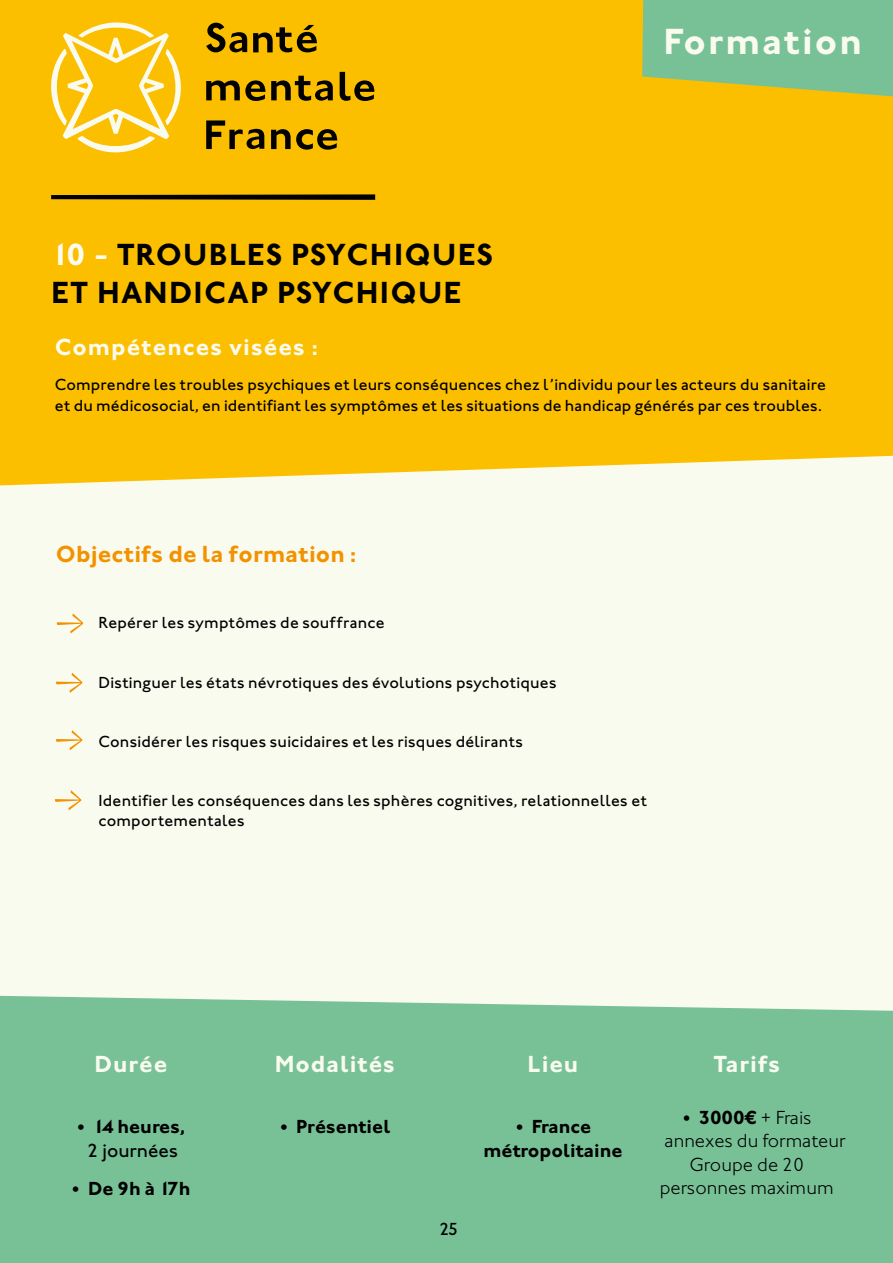
<style>
.page{position:relative;width:893px;height:1263px;background:#fff}
.page>*{position:absolute;margin:0;border:0;box-sizing:border-box;transform-origin:0 0}
.t1{font:700 37.5px "Johnston ITC Std";letter-spacing:.055em;color:#fafbef}
.t2{font:700 31.5px/37.8px "Johnston ITC Std";letter-spacing:.04em;color:#000}
.t3{font:700 24px "Johnston ITC Std";letter-spacing:.04em;color:#fafbef}
.t4{font:700 24px "Johnston ITC Std";letter-spacing:.005em;color:#f39200}
.t5{font:700 19.5px/23.4px "Johnston ITC Std";color:#000;text-align:center}
.t6{font:300 19.5px "Johnston ITC Std";color:#000}
.t7{font:500 19.5px "Johnston ITC Std";color:#000}
.t8{font:500 18px "Johnston ITC Std";color:#000}
.t9{font:500 16.5px/21px "Johnston ITC Std";letter-spacing:.01em;color:#000}
.s1{color:#fafbef}
.s2{font-weight:300}
</style>
<div class="page">
<div style="left:0;top:485px;width:893px;height:511px;background:#fafbef"></div>
<div style="left:0;top:996px;width:893px;height:267px;background:#78c197"></div>
<div style="left:0;top:0;width:893px;height:485px;background:#fcbf00"></div>
<svg style="left:340px;top:72px;width:34px;height:29px"></svg>
<svg style="left:206px;top:80px;width:59px;height:21px"></svg>
<svg style="left:271px;top:76px;width:62px;height:25px;background:#906d01"></svg>
<svg style="left:271px;top:129px;width:66px;height:21px"></svg>
<svg style="left:206px;top:120px;width:58px;height:29px;background:#9d7701"></svg>
<svg style="left:206px;top:23px;width:41px;height:29px"></svg>
<svg style="left:253px;top:25px;width:64px;height:27px;background:#957101"></svg>
<svg style="left:51px;top:17px;width:130px;height:135px"></svg>
<svg style="left:51px;top:194px;width:324px;height:6px;background:#342702"></svg>
<svg style="left:642px;top:0;width:251px;height:96px;background:#85c087"></svg>
<svg style="left:57px;top:613px;width:26px;height:20px"></svg>
<svg style="left:56px;top:673px;width:26px;height:20px"></svg>
<svg style="left:55px;top:790px;width:26px;height:20px"></svg>
<svg style="left:56px;top:730px;width:26px;height:20px"></svg>
<h1 class="t1" style="left:663px;top:19px;width:200px">Formation</h1>
<h2 class="t2" style="left:51px;top:235px;width:443px"><span class="s1">10 -</span> TROUBLES PSYCHIQUES<br>ET HANDICAP PSYCHIQUE</h2>
<h3 class="t3" style="left:55px;top:333px;width:265px">Compétences visées :</h3>
<p class="t9" style="left:55px;top:374px;width:773px">Comprendre les troubles psychiques et leurs conséquences chez l’individu pour les acteurs du sanitaire et du médicosocial, en identifiant les symptômes et les situations de handicap générés par ces troubles.</p>
<h3 class="t4" style="left:56px;top:539px;width:302px">Objectifs de la formation :</h3>
<p class="t9" style="left:98px;top:612px;width:288px">Repérer les symptômes de souffrance</p>
<p class="t9" style="left:98px;top:671px;width:460px">Distinguer les états névrotiques des évolutions psychotiques</p>
<p class="t9" style="left:98px;top:731px;width:426px">Considérer les risques suicidaires et les risques délirants</p>
<p class="t9" style="left:98px;top:791px;width:550px;line-height:19.8px">Identifier les conséquences dans les sphères cognitives, relationnelles et comportementales</p>
<h3 class="t3" style="left:94px;top:1049px;width:74px">Durée</h3>
<p class="t5" style="left:76px;top:1115px;width:111px">• 14 heures,</p>
<p class="t7" style="left:88px;top:1139px;width:92px">2 journées</p>
<p class="t5" style="left:71px;top:1177px;width:121px">• De 9h à 17h</p>
<h3 class="t3" style="left:275px;top:1049px;width:122px">Modalités</h3>
<p class="t5" style="left:279px;top:1115px;width:113px">• Présentiel</p>
<p class="t8" style="left:439px;top:1218px;width:21px">25</p>
<h3 class="t3" style="left:527px;top:1049px;width:52px">Lieu</h3>
<p class="t5" style="left:483px;top:1115px;width:141px">• France métropolitaine</p>
<h3 class="t3" style="left:713px;top:1049px;width:68px">Tarifs</h3>
<p class="t5" style="left:682px;top:1105px;width:131px">• 3000€ <span class="s2">+ Frais</span></p>
<p class="t6" style="left:665px;top:1129px;width:183px">annexes du formateur</p>
<p class="t6" style="left:689px;top:1152px;width:116px">Groupe de 20</p>
<p class="t6" style="left:660px;top:1176px;width:175px">personnes maximum</p>
</div>
